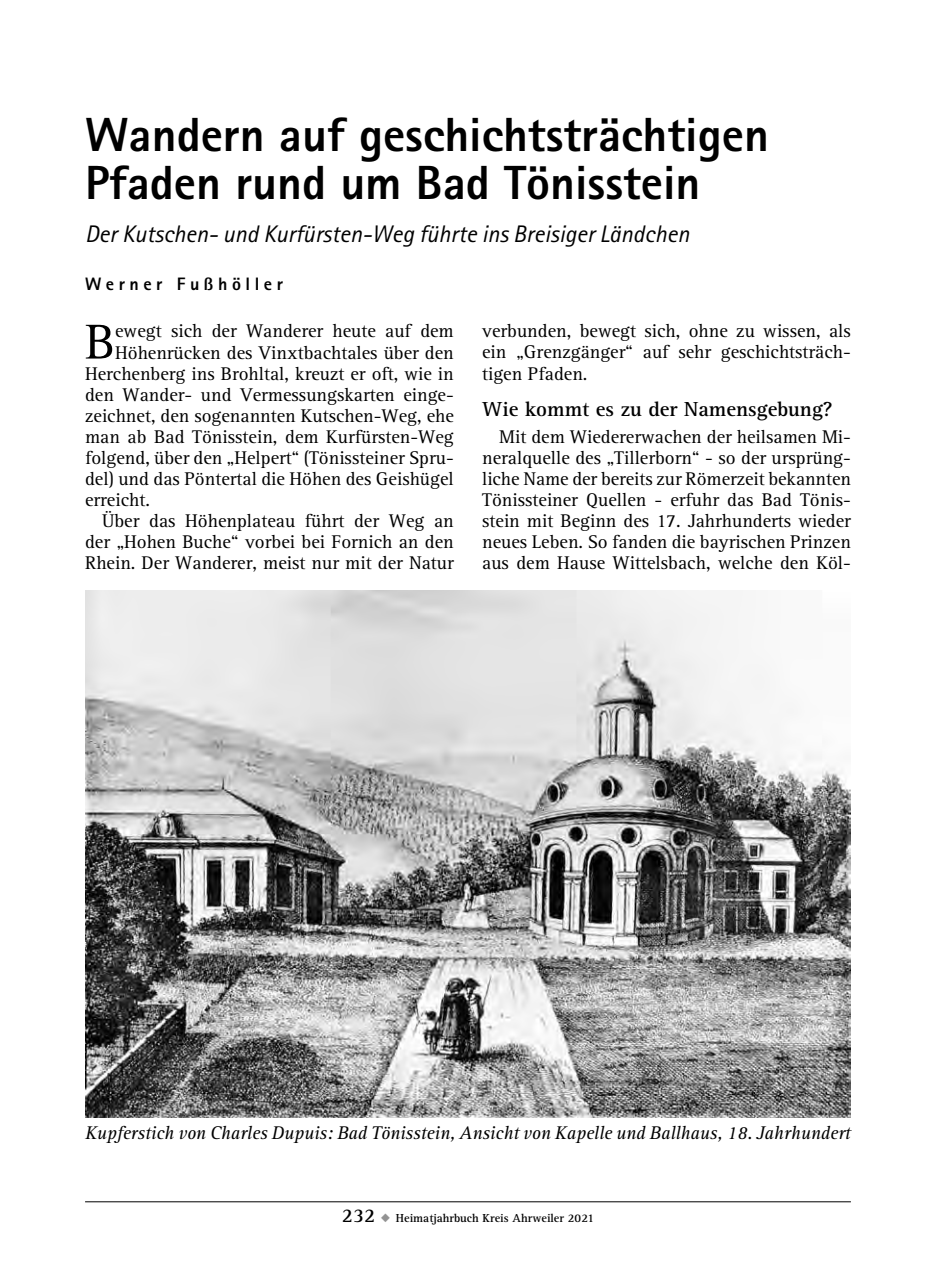
<style>
.page{position:relative;width:936px;height:1276px;background:#fff}
.page>*{position:absolute;margin:0;border:0;box-sizing:border-box;transform-origin:0 0}
.t1{font:50.6px "AT Rotis Serif";color:#000}
.t2{font:800 48px/48px "Rotis Sans Serif";color:#000}
.t3{font:italic 24px "Rotis Sans Serif";color:#000}
.t4{font:700 21px "AT Rotis Serif";color:#000}
.t5{font:19px/21px "AT Rotis Serif";color:#000;text-align:justify}
.t6{font:italic 19px "AT Rotis Serif";letter-spacing:-.005em;color:#000}
.t7{font:800 18px "Rotis Sans Serif";letter-spacing:.25em;color:#000}
.t8{font:700 12px "AT Rotis Serif";color:#000}
.s1{font-size:20px}
.s2{color:#939393}
</style>
<div class="page">
<hr style="left:85px;top:1201px;width:765px;height:1px;background:#000">
<img style="left:85px;top:591px;width:765px;height:527px">
<h2 class="t2" style="left:85px;top:110px;width:685px">Wandern auf geschichtsträchtigen<br>Pfaden rund um Bad Tönisstein</h2>
<p class="t3" style="left:85px;top:220px;width:605px">Der Kutschen- und Kurfürsten-Weg führte ins Breisiger Ländchen</p>
<p class="t7" style="left:85px;top:273px;width:199px">Werner Fußhöller</p>
<h1 class="t1" style="left:85px;top:313px;width:32px">B</h1>
<p class="t5" style="left:115px;top:321px;width:340px">ewegt sich der Wanderer heute auf dem</p>
<p class="t5" style="left:482px;top:321px;width:370px">verbunden, bewegt sich, ohne zu wissen, als ein „Grenzgänger“ auf sehr geschichtsträch&shy;tigen Pfaden.</p>
<p class="t4" style="left:482px;top:397px;width:352px">Wie kommt es zu der Namensgebung?</p>
<p class="t5" style="left:482px;top:426px;width:370px;text-indent:17px">Mit dem Wiedererwachen der heilsamen Mi&shy;neralquelle des „Tillerborn“ - so der ursprüng&shy;liche Name der bereits zur Römerzeit bekannten Tönissteiner Quellen - erfuhr das Bad Tönis&shy;stein mit Beginn des 17. Jahrhunderts wieder neues Leben. So fanden die bayrischen Prinzen aus dem Hause Wittelsbach, welche den Köl-</p>
<p class="t5" style="left:115px;top:342px;width:340px">Höhenrücken des Vinxtbachtales über den</p>
<p class="t5" style="left:85px;top:363px;width:370px">Herchenberg ins Brohltal, kreuzt er oft, wie in</p>
<p class="t5" style="left:85px;top:384px;width:370px">den Wander- und Vermessungskarten einge-</p>
<p class="t5" style="left:85px;top:405px;width:370px">zeichnet, den sogenannten Kutschen-Weg, ehe</p>
<p class="t5" style="left:85px;top:426px;width:370px">man ab Bad Tönisstein, dem Kurfürsten-Weg</p>
<p class="t5" style="left:85px;top:448px;width:370px">folgend, über den „Helpert“ (Tönissteiner Spru-</p>
<p class="t5" style="left:85px;top:469px;width:370px">del) und das Pöntertal die Höhen des Geishügel</p>
<p class="t5" style="left:85px;top:490px;width:66px">erreicht.</p>
<p class="t5" style="left:102px;top:511px;width:353px">Über das Höhenplateau führt der Weg an</p>
<p class="t5" style="left:85px;top:532px;width:370px">der „Hohen Buche“ vorbei bei Fornich an den</p>
<p class="t5" style="left:85px;top:553px;width:370px">Rhein. Der Wanderer, meist nur mit der Natur</p>
<p class="t6" style="left:85px;top:1122px;width:767px">Kupferstich von Charles Dupuis: Bad Tönisstein, Ansicht von Kapelle und Ballhaus, 18. Jahrhundert</p>
<p class="t8" style="left:342px;top:1210px;width:253px"><span class="s1">232</span> <span class="s2">◆</span> Heimatjahrbuch Kreis Ahrweiler 2021</p>
</div>
